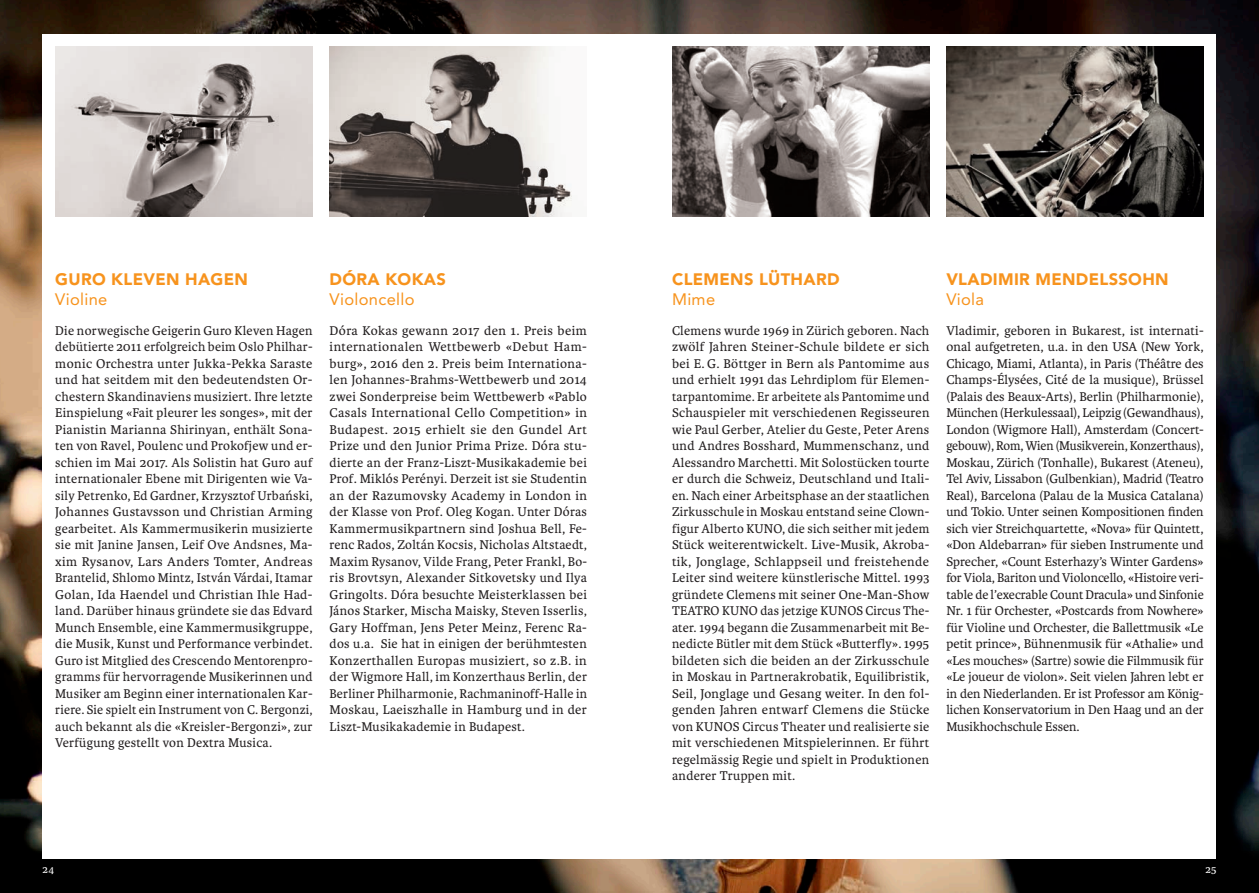
<style>
.page{position:relative;width:1259px;height:893px;background:#fff}
.page>*{position:absolute;margin:0;border:0;box-sizing:border-box;transform-origin:0 0}
._01_text_9pt_weiss_b{font:900 16.5px "Avenir LT Std";letter-spacing:.02em;color:#f7931d}
._01_text_9pt_weiss_b-2{font:16.5px "Avenir LT Std";letter-spacing:.02em;color:#f7931d}
._01_text_9pt_schwarz{font:13.5px/16.5px "Karmina Basic";letter-spacing:.02em;color:#231f20;text-align:justify}
.t1{font:11.25px "Karmina Basic";color:#fff}
</style>
<div class="page">
<img style="left:0;top:0;width:1259px;height:893px">
<div style="left:43px;top:34px;width:1173px;height:825px;background:#fff"></div>
<img style="left:672px;top:47px;width:257px;height:170px">
<img style="left:55px;top:47px;width:258px;height:170px">
<img style="left:946px;top:47px;width:257px;height:170px">
<img style="left:330px;top:47px;width:242px;height:170px">
<p class="_01_text_9pt_weiss_b" style="left:55px;top:270px;width:194px">GURO KLEVEN HAGEN</p>
<p class="_01_text_9pt_weiss_b-2" style="left:55px;top:290px;width:54px">Violine</p>
<p class="_01_text_9pt_schwarz" style="left:55px;top:322px;width:259px">Die norwegische Geigerin Guro Kleven Hagen debütierte 2011 erfolgreich beim Oslo Philhar&shy;monic Orchestra unter Jukka-Pekka Saraste und hat seitdem mit den bedeutendsten Or&shy;chestern Skandinaviens musiziert. Ihre letzte Einspielung «Fait pleurer les songes», mit der Pianistin Marianna Shirinyan, enthält Sona&shy;ten von Ravel, Poulenc und Prokofjew und er&shy;schien im Mai 2017. Als Solistin hat Guro auf internationaler Ebene mit Dirigenten wie Va&shy;sily Petrenko, Ed Gardner, Krzysztof Urbański, Johannes Gustavsson und Christian Arming gearbeitet. Als Kammermusikerin musizierte sie mit Janine Jansen, Leif Ove Andsnes, Ma&shy;xim Rysanov, Lars Anders Tomter, Andreas Brantelid, Shlomo Mintz, István Várdai, Itamar Golan, Ida Haendel und Christian Ihle Had&shy;land. Darüber hinaus gründete sie das Edvard Munch Ensemble, eine Kammermusikgruppe, die Musik, Kunst und Performance verbindet.<br>Guro ist Mitglied des Crescendo Mentorenpro&shy;gramms für hervorragende Musikerinnen und Musiker am Beginn einer internationalen Kar&shy;riere. Sie spielt ein Instrument von C. Bergonzi, auch bekannt als die «Kreisler-Bergonzi», zur Verfügung gestellt von Dextra Musica.</p>
<p class="_01_text_9pt_weiss_b" style="left:330px;top:270px;width:118px">DÓRA KOKAS</p>
<p class="_01_text_9pt_weiss_b-2" style="left:330px;top:290px;width:86px">Violoncello</p>
<p class="_01_text_9pt_schwarz" style="left:330px;top:322px;width:259px">Dóra Kokas gewann 2017 den 1. Preis beim internationalen Wettbewerb «Debut Ham&shy;burg», 2016 den 2. Preis beim Internationa&shy;len Johannes-Brahms-Wettbewerb und 2014 zwei Sonderpreise beim Wettbewerb «Pablo Casals International Cello Competition» in Budapest. 2015 erhielt sie den Gundel Art Prize und den Junior Prima Prize. Dóra stu&shy;dierte an der Franz-Liszt-Musikakademie bei Prof. Miklós Perényi. Derzeit ist sie Studentin an der Razumovsky Academy in London in der Klasse von Prof. Oleg Kogan. Unter Dóras Kammermusikpartnern sind Joshua Bell, Fe&shy;renc Rados, Zoltán Kocsis, Nicholas Altstaedt, Maxim Rysanov, Vilde Frang, Peter Frankl, Bo&shy;ris Brovtsyn, Alexander Sitkovetsky und Ilya Gringolts. Dóra besuchte Meisterklassen bei János Starker, Mischa Maisky, Steven Isserlis, Gary Hoffman, Jens Peter Meinz, Ferenc Ra&shy;dos u.a. Sie hat in einigen der berühmtesten Konzerthallen Europas musiziert, so z.B. in der Wigmore Hall, im Konzerthaus Berlin, der Berliner Philharmonie, Rachmaninoff-Halle in Moskau, Laeiszhalle in Hamburg und in der Liszt-Musikakademie in Budapest.</p>
<p class="_01_text_9pt_weiss_b" style="left:672px;top:270px;width:169px">CLEMENS LÜTHARD</p>
<p class="_01_text_9pt_weiss_b-2" style="left:672px;top:290px;width:45px">Mime</p>
<p class="_01_text_9pt_schwarz" style="left:672px;top:322px;width:259px">Clemens wurde 1969 in Zürich geboren. Nach zwölf Jahren Steiner-Schule bildete er sich bei E. G. Böttger in Bern als Pantomime aus und erhielt 1991 das Lehrdiplom für Elemen&shy;tarpantomime. Er arbeitete als Pantomime und Schauspieler mit verschiedenen Regisseuren wie Paul Gerber, Atelier du Geste, Peter Arens und Andres Bosshard, Mummenschanz, und Alessandro Marchetti. Mit Solostücken tourte er durch die Schweiz, Deutschland und Itali&shy;en. Nach einer Arbeitsphase an der staatlichen Zirkusschule in Moskau entstand seine Clown&shy;figur Alberto KUNO, die sich seither mit jedem Stück weiterentwickelt. Live-Musik, Akroba&shy;tik, Jonglage, Schlappseil und freistehende Leiter sind weitere künstlerische Mittel. 1993 gründete Clemens mit seiner One-Man-Show TEATRO KUNO das jetzige KUNOS Circus The&shy;ater. 1994 begann die Zusammenarbeit mit Be&shy;nedicte Bütler mit dem Stück «Butterfly». 1995 bildeten sich die beiden an der Zirkusschule in Moskau in Partnerakrobatik, Equilibristik, Seil, Jonglage und Gesang weiter. In den fol&shy;genden Jahren entwarf Clemens die Stücke von KUNOS Circus Theater und realisierte sie mit verschiedenen Mitspielerinnen. Er führt regelmässig Regie und spielt in Produktionen anderer Truppen mit.</p>
<p class="_01_text_9pt_weiss_b" style="left:946px;top:270px;width:224px">VLADIMIR MENDELSSOHN</p>
<p class="_01_text_9pt_weiss_b-2" style="left:946px;top:290px;width:39px">Viola</p>
<p class="_01_text_9pt_schwarz" style="left:946px;top:322px;width:259px">Vladimir, geboren in Bukarest, ist internati&shy;onal aufgetreten, u.a. in den USA (New York, Chicago, Miami, Atlanta), in Paris (Théâtre des Champs-Élysées, Cité de la musique), Brüssel (Palais des Beaux-Arts), Berlin (Philharmonie), München (Herkulessaal), Leipzig (Gewandhaus), London (Wigmore Hall), Amsterdam (Concert&shy;gebouw), Rom, Wien (Musikverein, Konzerthaus), Moskau, Zürich (Tonhalle), Bukarest (Ateneu), Tel Aviv, Lissabon (Gulbenkian), Madrid (Teatro Real), Barcelona (Palau de la Musica Catalana) und Tokio. Unter seinen Kompositionen finden sich vier Streichquartette, «Nova» für Quintett, «Don Aldebarran» für sieben Instrumente und Sprecher, «Count Esterhazy’s Winter Gardens» for Viola, Bariton und Violoncello, «Histoire veri&shy;table de l’execrable Count Dracula» und Sinfonie Nr. 1 für Orchester, «Postcards from Nowhere» für Violine und Orchester, die Ballettmusik «Le petit prince», Bühnenmusik für «Athalie» und «Les mouches» (Sartre) sowie die Filmmusik für «Le joueur de violon». Seit vielen Jahren lebt er in den Niederlanden. Er ist Professor am König&shy;lichen Konservatorium in Den Haag und an der Musikhochschule Essen.</p>
<p class="t1" style="left:43px;top:863px;width:13px">24</p>
<p class="t1" style="left:1205px;top:863px;width:12px">25</p>
</div>
